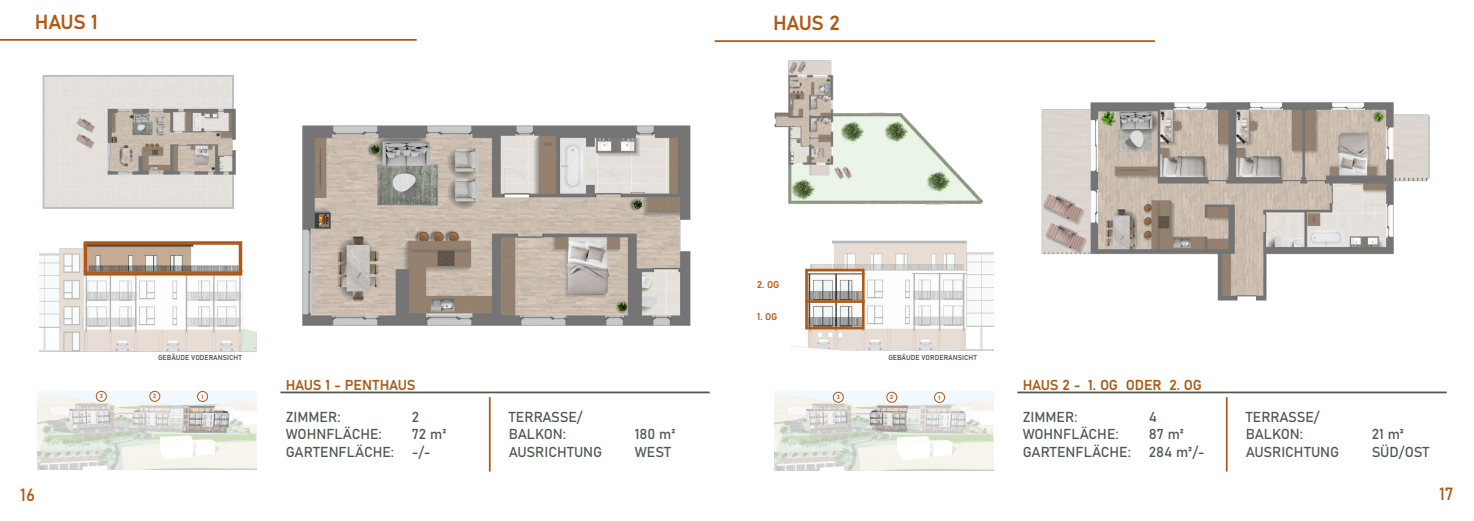
<style>
.page{position:relative;width:1474px;height:521px;background:#fff}
.page>*{position:absolute;margin:0;border:0;box-sizing:border-box;transform-origin:0 0}
.t1{font:20.12px "Bahnschrift";letter-spacing:-.02em;color:#ae5917}
.t2{font:17.5px "Bahnschrift";color:#ae5917}
.t3{font:14.26px/17.6px "Bahnschrift";color:#4d594d}
.t4{font:14.26px "Bahnschrift";letter-spacing:-.01em;color:#ae5917}
.t5{font:9.71px "Bahnschrift";color:#ae5917}
.t6{font:7.09px "Bahnschrift";letter-spacing:-.01em;color:#4d594d}
.t7{font:5.95px "Bahnschrift";color:#ae5917}
</style>
<div class="page">
<hr style="left:0;top:39px;width:417px;height:2px;background:#ae5917">
<img style="left:39px;top:241px;width:218px;height:110px">
<img style="left:89px;top:246px;width:148px;height:24px">
<div style="left:84px;top:241px;width:158px;height:34px;border:4px solid #ae5917"></div>
<hr style="left:489px;top:397px;width:1px;height:75px;background:#ae5917">
<hr style="left:280px;top:391px;width:429px;height:2px;background:#4d594d">
<img style="left:37px;top:390px;width:220px;height:80px">
<div style="left:197px;top:391px;width:11px;height:11px;border:1px solid #ae5917;border-radius:50%"></div>
<div style="left:149px;top:391px;width:11px;height:11px;border:1px solid #ae5917;border-radius:50%"></div>
<div style="left:96px;top:391px;width:11px;height:11px;border:1px solid #ae5917;border-radius:50%"></div>
<img style="left:302px;top:125px;width:389px;height:201px">
<img style="left:42px;top:75px;width:194px;height:134px">
<hr style="left:714px;top:40px;width:440px;height:2px;background:#ae5917">
<img style="left:791px;top:241px;width:202px;height:110px">
<img style="left:809px;top:273px;width:51px;height:52px">
<div style="left:805px;top:269px;width:59px;height:60px;border:3px solid #ae5917"></div>
<hr style="left:805px;top:300px;width:59px;height:3px;background:#ae5917">
<hr style="left:1225px;top:397px;width:2px;height:75px;background:#ae5917">
<hr style="left:1017px;top:391px;width:429px;height:2px;background:#4d594d">
<img style="left:774px;top:391px;width:219px;height:80px">
<div style="left:934px;top:392px;width:10px;height:11px;border:1px solid #ae5917;border-radius:50%"></div>
<div style="left:886px;top:392px;width:11px;height:10px;border:1px solid #ae5917;border-radius:50%"></div>
<div style="left:833px;top:392px;width:10px;height:10px;border:1px solid #ae5917;border-radius:50%"></div>
<img style="left:774px;top:60px;width:210px;height:145px">
<img style="left:1041px;top:102px;width:389px;height:199px">
<h1 class="t1" style="left:35px;top:11px;width:65px">HAUS 1</h1>
<h1 class="t1" style="left:773px;top:12px;width:68px">HAUS 2</h1>
<p class="t2" style="left:20px;top:485px;width:16px">16</p>
<p class="t6" style="left:158px;top:354px;width:85px">GEBÄUDE VODERANSICHT</p>
<p class="t7" style="left:100px;top:393px;width:5px">3</p>
<p class="t7" style="left:153px;top:393px;width:5px">2</p>
<p class="t7" style="left:201px;top:393px;width:3px">1</p>
<p class="t4" style="left:286px;top:377px;width:131px">HAUS 1 - PENTHAUS</p>
<p class="t3" style="left:286px;top:408px;width:56px">ZIMMER:</p>
<p class="t3" style="left:412px;top:408px;width:9px">2</p>
<p class="t3" style="left:286px;top:426px;width:98px">WOHNFLÄCHE:</p>
<p class="t3" style="left:286px;top:426px;width:162px;text-indent:126px">72 m²<br>GARTENFLÄCHE: -/-</p>
<p class="t3" style="left:509px;top:408px;width:75px">TERRASSE/<br>BALKON:</p>
<p class="t3" style="left:635px;top:426px;width:42px">180 m²</p>
<p class="t3" style="left:509px;top:443px;width:95px">AUSRICHTUNG</p>
<p class="t3" style="left:635px;top:443px;width:38px">WEST</p>
<p class="t5" style="left:757px;top:279px;width:24px">2. OG</p>
<p class="t5" style="left:757px;top:311px;width:22px">1. OG</p>
<p class="t6" style="left:888px;top:354px;width:90px">GEBÄUDE VORDERANSICHT</p>
<p class="t7" style="left:836px;top:394px;width:5px">3</p>
<p class="t7" style="left:890px;top:394px;width:5px">2</p>
<p class="t7" style="left:938px;top:394px;width:3px">1</p>
<p class="t4" style="left:1022px;top:377px;width:181px">HAUS 2 - 1. OG ODER 2. OG</p>
<p class="t3" style="left:1022px;top:408px;width:56px">ZIMMER:</p>
<p class="t3" style="left:1148px;top:408px;width:10px">4</p>
<p class="t3" style="left:1022px;top:426px;width:98px">WOHNFLÄCHE:</p>
<p class="t3" style="left:1022px;top:426px;width:183px;text-indent:126px">87 m²<br>GARTENFLÄCHE: 284 m²/-</p>
<p class="t3" style="left:1245px;top:408px;width:75px">TERRASSE/<br>BALKON:</p>
<p class="t3" style="left:1371px;top:426px;width:34px">21 m²</p>
<p class="t3" style="left:1245px;top:443px;width:95px">AUSRICHTUNG</p>
<p class="t3" style="left:1371px;top:443px;width:59px">SÜD/OST</p>
<p class="t2" style="left:1438px;top:485px;width:16px">17</p>
</div>
